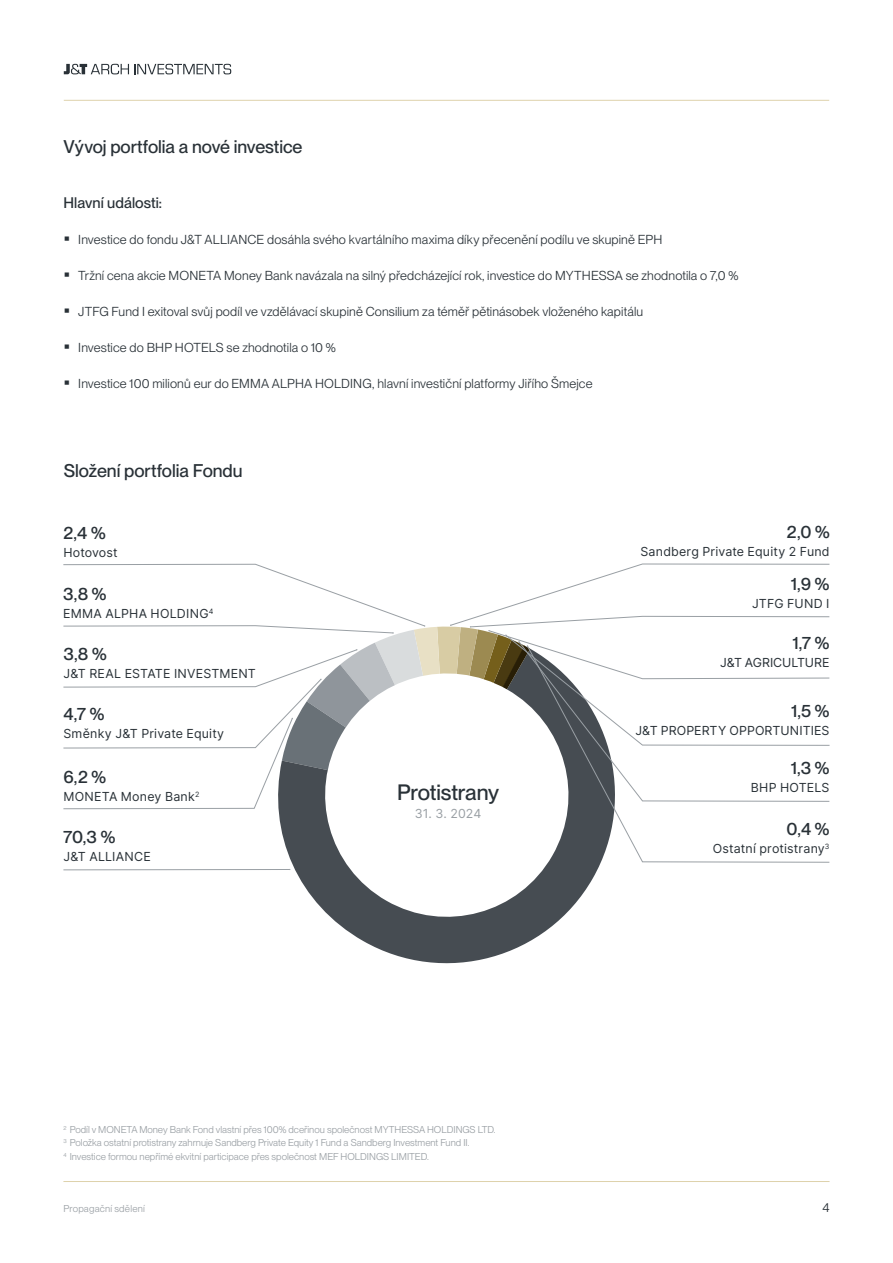
<style>
.page{position:relative;width:893px;height:1263px;background:#fff}
.page>*{position:absolute;margin:0;border:0;box-sizing:border-box;transform-origin:0 0}
.t1{font:500 21.75px "PP Neue Montreal";letter-spacing:-.01em;color:#293137}
.t2{font:500 18px "PP Neue Montreal";color:#293137}
.t3{font:500 17.4px "PP Neue Montreal";color:#293137}
.t4{font:500 15px "PP Neue Montreal";letter-spacing:.005em;color:#293137}
.t5{font:12.75px "PP Neue Montreal";letter-spacing:.01em;color:#293137}
.t6{font:12.45px "Inter";letter-spacing:.01em;color:#293137}
.t7{font:12.45px "Inter";color:#999fa4}
.t8{font:9.75px/13.5px "PP Neue Montreal";color:#999fa4}
.t9{font:9.75px "PP Neue Montreal";letter-spacing:.02em;color:#999fa4}
.s1{font-weight:500;font-size:18px}
</style>
<div class="page">
<hr style="left:63px;top:1181px;width:766px;height:1px;background:#ded2ac">
<hr style="left:64px;top:100px;width:765px;height:1px;background:#ded2ac">
<svg style="left:64px;top:64px;width:167px;height:10px"></svg>
<svg style="left:278px;top:809px;width:323px;height:155px"></svg>
<svg style="left:308px;top:809px;width:278px;height:125px"></svg>
<hr style="left:63px;top:869px;width:227px;height:1px;background:#999fa4">
<svg style="left:527px;top:809px;width:303px;height:54px"></svg>
<svg style="left:63px;top:563px;width:767px;height:246px"></svg>
<h2 class="t2" style="left:64px;top:136px;width:240px">Vývoj portfolia a nové investice</h2>
<p class="t4" style="left:64px;top:194px;width:100px">Hlavní události:</p>
<p class="t5" style="left:63px;top:232px;width:600px"><span class="s1">•</span> Investice do fondu J&amp;T ALLIANCE dosáhla svého kvartálního maxima díky přecenění podílu ve skupině EPH</p>
<p class="t5" style="left:63px;top:268px;width:677px"><span class="s1">•</span> Tržní cena akcie MONETA Money Bank navázala na silný předcházející rok, investice do MYTHESSA se zhodnotila o 7,0 %</p>
<p class="t5" style="left:63px;top:304px;width:581px"><span class="s1">•</span> JTFG Fund I exitoval svůj podíl ve vzdělávací skupině Consilium za téměř pětinásobek vloženého kapitálu</p>
<p class="t5" style="left:63px;top:340px;width:274px"><span class="s1">•</span> Investice do BHP HOTELS se zhodnotila o 10 %</p>
<p class="t5" style="left:63px;top:376px;width:531px"><span class="s1">•</span> Investice 100 milionů eur do EMMA ALPHA HOLDING, hlavní investiční platformy Jiřího Šmejce</p>
<h2 class="t2" style="left:64px;top:460px;width:180px">Složení portfolia Fondu</h2>
<h3 class="t3" style="left:63px;top:522px;width:44px">2,4 %</h3>
<p class="t6" style="left:63px;top:543px;width:56px">Hotovost</p>
<h3 class="t3" style="left:63px;top:583px;width:45px">3,8 %</h3>
<p class="t6" style="left:63px;top:604px;width:152px">EMMA ALPHA HOLDING<sup>4</sup></p>
<h3 class="t3" style="left:63px;top:643px;width:45px">3,8 %</h3>
<p class="t6" style="left:63px;top:664px;width:194px">J&amp;T REAL ESTATE INVESTMENT</p>
<h3 class="t3" style="left:63px;top:703px;width:43px">4,7 %</h3>
<p class="t6" style="left:63px;top:724px;width:162px">Směnky J&amp;T Private Equity</p>
<h3 class="t3" style="left:63px;top:766px;width:44px">6,2 %</h3>
<p class="t6" style="left:63px;top:787px;width:138px">MONETA Money Bank<sup>2</sup></p>
<h3 class="t3" style="left:63px;top:826px;width:53px">70,3 %</h3>
<p class="t6" style="left:63px;top:847px;width:89px">J&amp;T ALLIANCE</p>
<h1 class="t1" style="left:397px;top:779px;width:104px">Protistrany</h1>
<p class="t7" style="left:415px;top:804px;width:68px">31. 3. 2024</p>
<p class="t8" style="left:63px;top:1122px;width:434px"><sup>2</sup> Podíl v MONETA Money Bank Fond vlastní přes 100% dceřinou společnost MYTHESSA HOLDINGS LTD.<br><sup>3</sup> Položka ostatní protistrany zahrnuje Sandberg Private Equity 1 Fund a Sandberg Investment Fund II.<br><sup>4</sup> Investice formou nepřímé ekvitní participace přes společnost MEF HOLDINGS LIMITED.</p>
<h3 class="t3" style="left:787px;top:521px;width:44px">2,0 %</h3>
<p class="t6" style="left:640px;top:542px;width:191px">Sandberg Private Equity 2 Fund</p>
<h3 class="t3" style="left:791px;top:573px;width:40px">1,9 %</h3>
<p class="t6" style="left:752px;top:594px;width:79px">JTFG FUND I</p>
<h3 class="t3" style="left:793px;top:632px;width:38px">1,7 %</h3>
<p class="t6" style="left:720px;top:653px;width:111px">J&amp;T AGRICULTURE</p>
<h3 class="t3" style="left:791px;top:700px;width:40px">1,5 %</h3>
<p class="t6" style="left:635px;top:721px;width:196px">J&amp;T PROPERTY OPPORTUNITIES</p>
<h3 class="t3" style="left:791px;top:757px;width:40px">1,3 %</h3>
<p class="t6" style="left:751px;top:778px;width:80px">BHP HOTELS</p>
<h3 class="t3" style="left:786px;top:818px;width:45px">0,4 %</h3>
<p class="t6" style="left:713px;top:839px;width:118px">Ostatní protistrany<sup>3</sup></p>
<p class="t9" style="left:63px;top:1203px;width:83px">Propagační sdělení</p>
<p class="t5" style="left:822px;top:1200px;width:9px">4</p>
</div>
